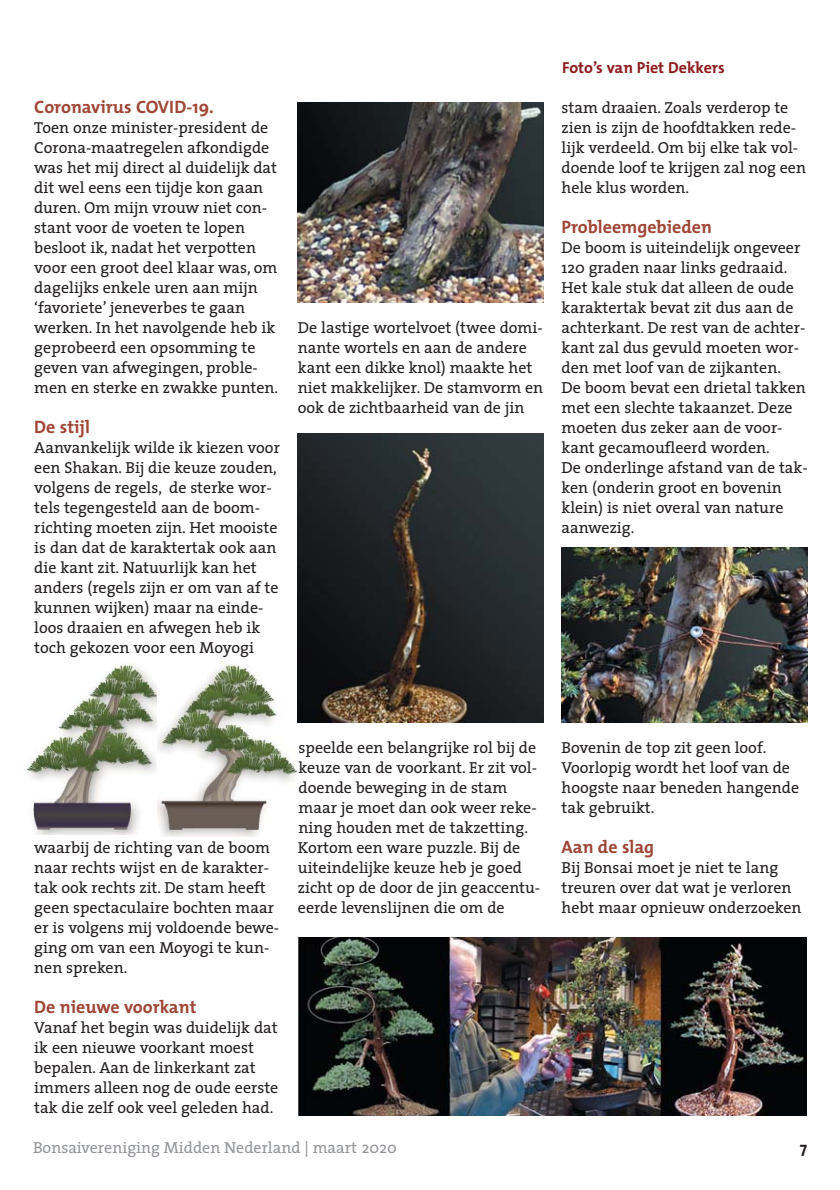
<style>
.page{position:relative;width:840px;height:1190px;background:#fff}
.page>*{position:absolute;margin:0;border:0;box-sizing:border-box;transform-origin:0 0}
.t1{font:700 18px "The Mix";color:#9f4636}
.t2{font:16px/20px "The Serif";color:#231f20}
.t3{font:16px "The Serif";color:#939598}
.t4{font:700 16px "The Mix";color:#8e1a1d}
.t5{font:700 16px "The Mix";color:#231f20}
</style>
<div class="page">
<img style="left:561px;top:548px;width:246px;height:175px">
<img style="left:298px;top:103px;width:245px;height:200px">
<img style="left:26px;top:663px;width:132px;height:171px">
<img style="left:158px;top:662px;width:139px;height:174px">
<img style="left:298px;top:433px;width:245px;height:290px">
<img style="left:299px;top:937px;width:508px;height:178px">
<p class="t1" style="left:34px;top:100px;width:181px">Coronavirus COVID-19.</p>
<p class="t2" style="left:34px;top:120px;width:245px">Toen onze minister-president de<br>Corona-maatregelen afkondigde was het mij direct al duidelijk dat dit wel eens een tijdje kon gaan duren. Om mijn vrouw niet con&shy;stant voor de voeten te lopen besloot ik, nadat het verpotten voor een groot deel klaar was, om dagelijks enkele uren aan mijn ‘favoriete’ jeneverbes te gaan werken. In het navolgende heb ik geprobeerd een opsomming te geven van afwegingen, proble&shy;men en sterke en zwakke punten.</p>
<p class="t1" style="left:34px;top:420px;width:57px">De stijl</p>
<p class="t2" style="left:34px;top:440px;width:247px">Aanvankelijk wilde ik kiezen voor een Shakan. Bij die keuze zouden, volgens de regels, de sterke wor&shy;tels tegengesteld aan de boom&shy;richting moeten zijn. Het mooiste is dan dat de karaktertak ook aan die kant zit. Natuurlijk kan het anders (regels zijn er om van af te kunnen wijken) maar na einde&shy;loos draaien en afwegen heb ik toch gekozen voor een Moyogi</p>
<p class="t2" style="left:298px;top:320px;width:247px">De lastige wortelvoet (twee domi&shy;nante wortels en aan de andere kant een dikke knol) maakte het niet makkelijker. De stamvorm en ook de zichtbaarheid van de jin</p>
<p class="t4" style="left:562px;top:62px;width:164px">Foto’s van Piet Dekkers</p>
<p class="t2" style="left:562px;top:100px;width:246px">stam draaien. Zoals verderop te zien is zijn de hoofdtakken rede&shy;lijk verdeeld. Om bij elke tak vol&shy;doende loof te krijgen zal nog een hele klus worden.</p>
<p class="t1" style="left:562px;top:220px;width:152px">Probleemgebieden</p>
<p class="t2" style="left:562px;top:240px;width:248px">De boom is uiteindelijk ongeveer<br>120 graden naar links gedraaid.<br>Het kale stuk dat alleen de oude karaktertak bevat zit dus aan de achterkant. De rest van de achter&shy;kant zal dus gevuld moeten wor&shy;den met loof van de zijkanten.<br>De boom bevat een drietal takken met een slechte takaanzet. Deze moeten dus zeker aan de voor&shy;kant gecamoufleerd worden.<br>De onderlinge afstand van de tak&shy;ken (onderin groot en bovenin klein) is niet overal van nature aanwezig.</p>
<p class="t2" style="left:34px;top:840px;width:246px">waarbij de richting van de boom naar rechts wijst en de karakter&shy;tak ook rechts zit. De stam heeft geen spectaculaire bochten maar er is volgens mij voldoende bewe&shy;ging om van een Moyogi te kun&shy;nen spreken.</p>
<p class="t1" style="left:34px;top:1000px;width:164px">De nieuwe voorkant</p>
<p class="t2" style="left:34px;top:1020px;width:246px">Vanaf het begin was duidelijk dat ik een nieuwe voorkant moest bepalen. Aan de linkerkant zat immers alleen nog de oude eerste tak die zelf ook veel geleden had.</p>
<p class="t2" style="left:298px;top:740px;width:244px">speelde een belangrijke rol bij de keuze van de voorkant. Er zit vol&shy;doende beweging in de stam maar je moet dan ook weer reke&shy;ning houden met de takzetting.<br>Kortom een ware puzzle. Bij de uiteindelijke keuze heb je goed zicht op de door de jin geaccentu&shy;eerde levenslijnen die om de</p>
<p class="t2" style="left:562px;top:740px;width:239px">Bovenin de top zit geen loof.<br>Voorlopig wordt het loof van de hoogste naar beneden hangende tak gebruikt.</p>
<p class="t1" style="left:562px;top:840px;width:94px">Aan de slag</p>
<p class="t2" style="left:562px;top:860px;width:242px">Bij Bonsai moet je niet te lang treuren over dat wat je verloren hebt maar opnieuw onderzoeken</p>
<p class="t3" style="left:33px;top:1141px;width:365px">Bonsaivereniging Midden Nederland | maart 2020</p>
<p class="t5" style="left:800px;top:1141px;width:9px">7</p>
</div>
